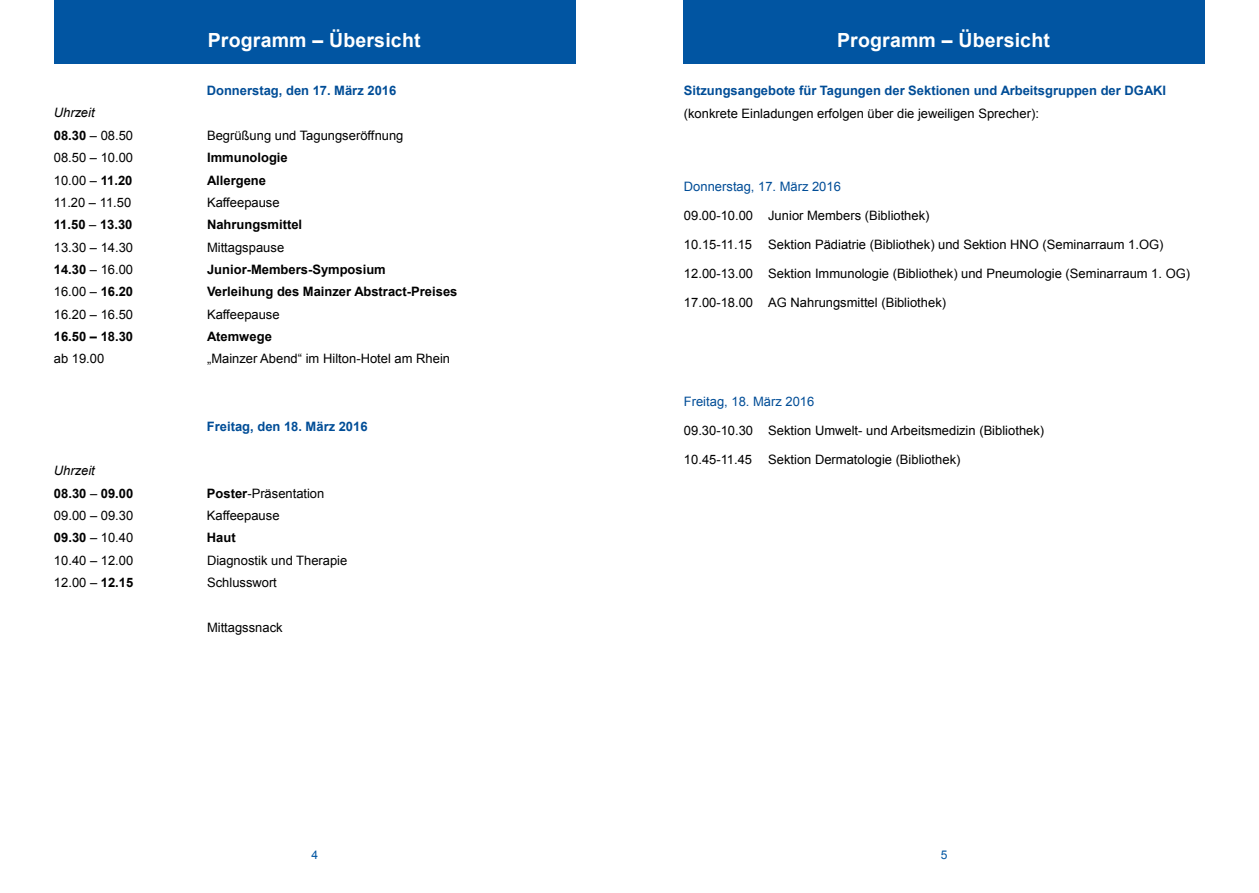
<style>
.page{position:relative;width:1259px;height:893px;background:#fff}
.page>*{position:absolute;margin:0;border:0;box-sizing:border-box;transform-origin:0 0}
.t1{font:700 19.5px "Arial";letter-spacing:.01em;color:#fff}
.t2{font:700 15.15px "Arial";color:#fff}
.t3{font:12.9px "Arial";color:#000}
.t4{font:700 12.9px/22.5px "Arial";color:#000}
.t5{font:700 12.9px "Arial";color:#004d97}
.t6{font:12.9px "Arial";color:#004d97}
.t7{font:12.9px "Arial";color:#000}
.t8{font:italic 12.9px/22.4px "Arial";color:#000}
.t9{font:12px "Arial";color:#0155a2}
.t10{font:10.8px "Arial";color:#004d97}
.s1{font-weight:700;font-style:normal}
.s2{font-style:normal}
.s3{font-style:inherit}
.s4{font-weight:700}
.s5{font-weight:400}
.s6{font-weight:400;font-style:italic}
</style>
<div class="page">
<div style="left:54px;top:0;width:521px;height:64px;background:#0155a2"></div>
<div style="left:683px;top:0;width:522px;height:64px;background:#0155a2"></div>
<p class="t8" style="left:54px;top:102px;width:81px">Uhrzeit<br><span class="s1">08.30</span> <span class="s2">–</span> <span class="s2">08.50</span></p>
<h1 class="t1" style="left:208px;top:29px;width:214px">Programm – Übersicht</h1>
<h1 class="t1" style="left:837px;top:29px;width:214px">Programm – Übersicht</h1>
<p class="t2" style="left:233px;top:41px;width:164px">Programm <span class="s3">–</span> Übersicht</p>
<p class="t2" style="left:863px;top:41px;width:164px">Programm <span class="s3">–</span> Übersicht</p>
<p class="t5" style="left:207px;top:83px;width:191px">Donnerstag, den 17. März 2016</p>
<p class="t3" style="left:207px;top:128px;width:198px">Begrüßung und Tagungseröffnung</p>
<p class="t5" style="left:684px;top:84px;width:484px">Sitzungsangebote für Tagungen der Sektionen und Arbeitsgruppen der DGAKI</p>
<p class="t3" style="left:684px;top:106px;width:357px">(konkrete Einladungen erfolgen über die jeweiligen Sprecher):</p>
<p class="t3" style="left:54px;top:151px;width:81px">08.50 <span class="s3">–</span> 10.00</p>
<p class="t4" style="left:207px;top:146px;width:82px">Immunologie</p>
<p class="t3" style="left:54px;top:173px;width:80px">10.00 <span class="s3">–</span> <span class="s4">11.20</span></p>
<p class="t4" style="left:207px;top:169px;width:61px">Allergene</p>
<p class="t3" style="left:54px;top:195px;width:79px">11.20 <span class="s3">–</span> 11.50</p>
<p class="t3" style="left:207px;top:195px;width:74px">Kaffeepause</p>
<p class="t4" style="left:54px;top:213px;width:80px">11.50 <span class="s5">–</span> 13.30</p>
<p class="t4" style="left:207px;top:213px;width:97px">Nahrungsmittel</p>
<p class="t3" style="left:54px;top:240px;width:81px">13.30 <span class="s3">–</span> 14.30</p>
<p class="t3" style="left:207px;top:240px;width:79px">Mittagspause</p>
<p class="t4" style="left:54px;top:258px;width:81px">14.30 <span class="s5">–</span> <span class="s5">16.00</span></p>
<p class="t4" style="left:207px;top:258px;width:180px">Junior-Members-Symposium</p>
<p class="t3" style="left:54px;top:285px;width:81px">16.00 <span class="s3">–</span> <span class="s4">16.20</span></p>
<p class="t4" style="left:207px;top:281px;width:252px">Verleihung des Mainzer Abstract-Preises</p>
<p class="t3" style="left:54px;top:307px;width:81px">16.20 <span class="s3">–</span> 16.50</p>
<p class="t3" style="left:207px;top:307px;width:74px">Kaffeepause</p>
<p class="t4" style="left:54px;top:325px;width:81px">16.50 <span class="s3">–</span> 18.30</p>
<p class="t4" style="left:207px;top:325px;width:66px">Atemwege</p>
<p class="t3" style="left:54px;top:352px;width:52px">ab 19.00</p>
<p class="t7" style="left:207px;top:352px;width:244px">„Mainzer Abend“ im Hilton<span class="s3">-Hotel am Rhein</span></p>
<p class="t4" style="left:54px;top:459px;width:81px"><span class="s6">Uhrzeit<br></span>08.30 <span class="s5">–</span> 09.00</p>
<p class="t5" style="left:207px;top:419px;width:162px">Freitag, den 18. März 2016</p>
<p class="t3" style="left:207px;top:486px;width:119px"><span class="s4">Poster</span>-Präsentation</p>
<p class="t3" style="left:54px;top:508px;width:81px">09.00 <span class="s3">–</span> 09.30</p>
<p class="t3" style="left:207px;top:508px;width:74px">Kaffeepause</p>
<p class="t4" style="left:54px;top:527px;width:81px">09.30 <span class="s5">–</span> <span class="s5">10.40</span></p>
<p class="t4" style="left:207px;top:527px;width:30px">Haut</p>
<p class="t3" style="left:54px;top:553px;width:81px">10.40 <span class="s3">–</span> 12.00</p>
<p class="t3" style="left:207px;top:553px;width:142px">Diagnostik und Therapie</p>
<p class="t3" style="left:54px;top:575px;width:81px">12.00 <span class="s3">–</span> <span class="s4">12.15</span></p>
<p class="t3" style="left:207px;top:575px;width:71px">Schlusswort</p>
<p class="t3" style="left:207px;top:620px;width:77px">Mittagssnack</p>
<p class="t6" style="left:684px;top:180px;width:158px">Donnerstag, 17. März 2016</p>
<p class="t3" style="left:684px;top:209px;width:247px">09.00-10.00 Junior Members (Bibliothek)</p>
<p class="t3" style="left:684px;top:237px;width:481px">10.15-11.15 Sektion Pädiatrie (Bibliothek) und Sektion HNO (Seminarraum 1.OG)</p>
<p class="t3" style="left:684px;top:266px;width:508px">12.00-13.00 Sektion Immunologie (Bibliothek) und Pneumologie (Seminarraum 1. OG)</p>
<p class="t3" style="left:684px;top:295px;width:264px">17.00-18.00 AG Nahrungsmittel (Bibliothek)</p>
<p class="t6" style="left:684px;top:394px;width:132px">Freitag, 18. März 2016</p>
<p class="t3" style="left:684px;top:423px;width:362px">09.30-10.30 Sektion Umwelt- und Arbeitsmedizin (Bibliothek)</p>
<p class="t3" style="left:684px;top:452px;width:278px">10.45-11.45 Sektion Dermatologie (Bibliothek)</p>
<p class="t9" style="left:311px;top:848px;width:8px">4</p>
<p class="t9" style="left:941px;top:848px;width:8px">5</p>
<p class="t10" style="left:311px;top:850px;width:7px">4</p>
<p class="t10" style="left:941px;top:850px;width:7px">5</p>
</div>
